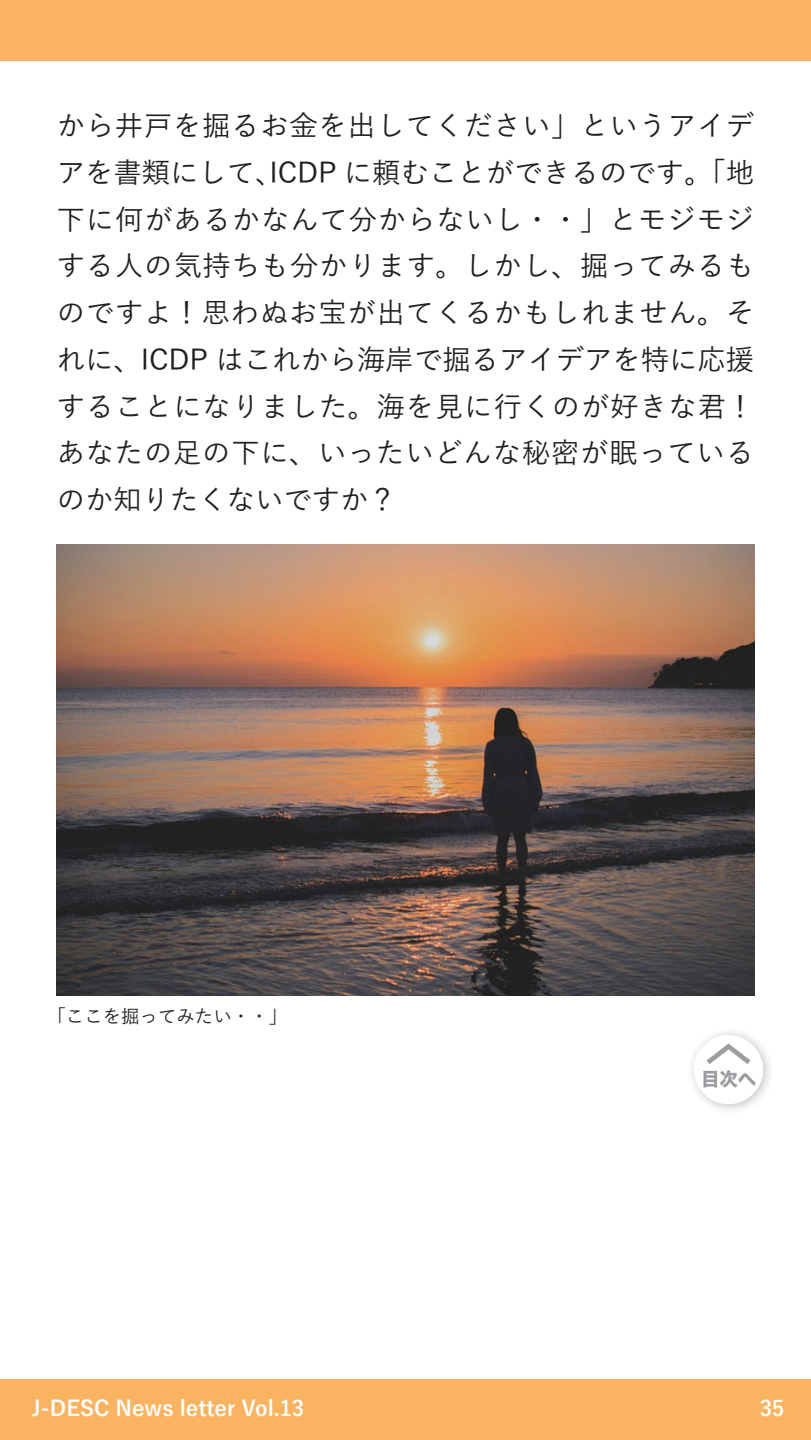
<style>
.page{position:relative;width:811px;height:1440px;background:#fff}
.page>*{position:absolute;margin:0;border:0;box-sizing:border-box;transform-origin:0 0}
.t1{font:500 28.4px/46.8px "Yu Go";letter-spacing:.025em;color:#231f20;text-align:justify}
.t2{font:700 21.2px "Yu Go";color:#fff}
.t3{font:500 18.4px "Yu Go";color:#231f20}
</style>
<div class="page">
<div style="left:0;top:0;width:811px;height:60px;background:#f9b361"></div>
<div style="left:0;top:1380px;width:811px;height:60px;background:#f9b361"></div>
<img style="left:57px;top:544px;width:697px;height:451px">
<div style="left:685px;top:1026px;width:90px;height:90px;background:#231f20;opacity:.3"></div>
<img style="left:694px;top:1035px;width:68px;height:68px">
<p class="t1" style="left:57px;top:99px;width:699px">から井戸を掘るお金を出してください」というアイデアを書類にして、ICDP に頼むことができるのです。「地下に何があるかなんて分からないし・・」とモジモジする人の気持ちも分かります。しかし、掘ってみるものですよ！思わぬお宝が出てくるかもしれません。それに、ICDP はこれから海岸で掘るアイデアを特に応援することになりました。海を見に行くのが好きな君！あなたの足の下に、いったいどんな秘密が眠っているのか知りたくないですか？</p>
<p class="t3" style="left:47px;top:999px;width:241px">「ここを掘ってみたい・・」</p>
<p class="t2" style="left:32px;top:1397px;width:274px">J-DESC News letter Vol.13</p>
<p class="t2" style="left:760px;top:1396px;width:26px">35</p>
</div>
